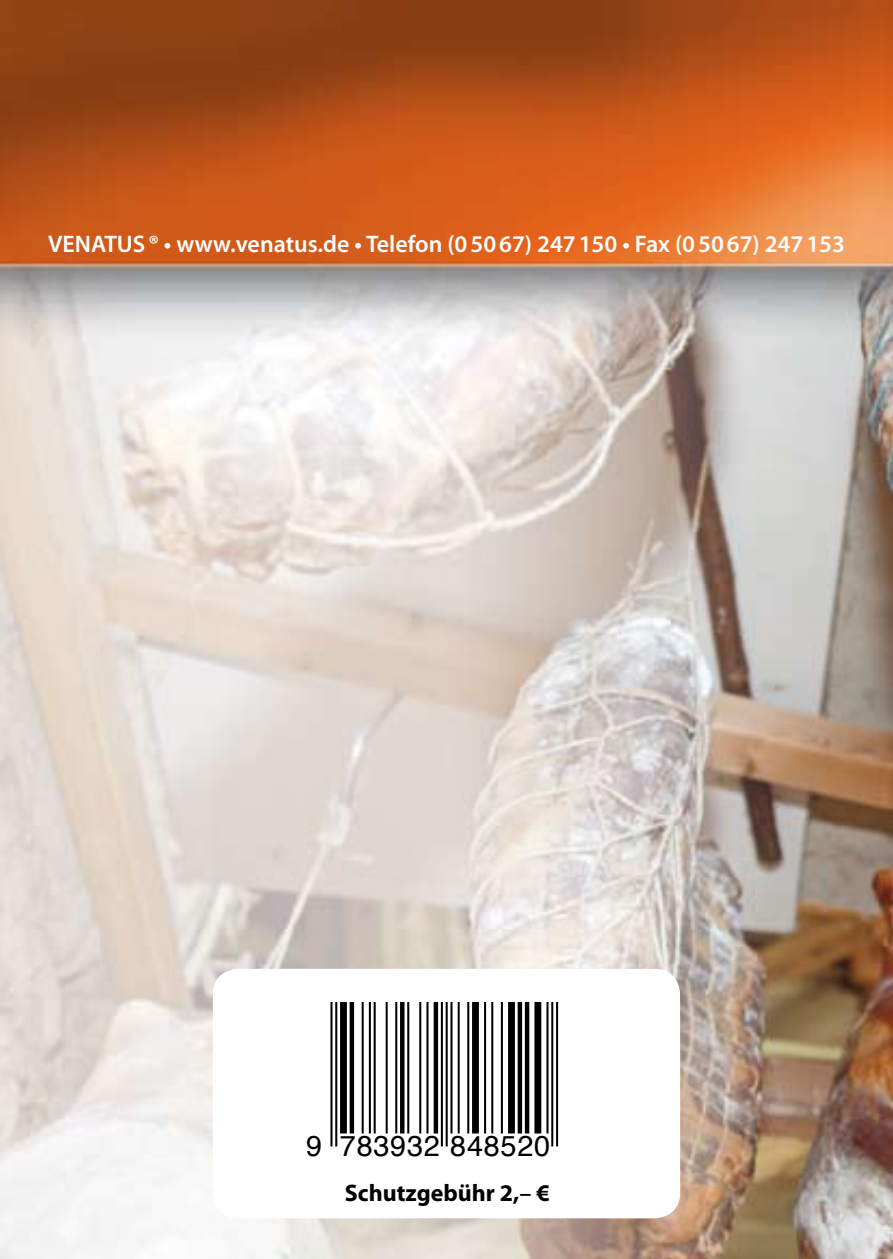
<style>
.page{position:relative;width:893px;height:1259px;background:#fff}
.page>*{position:absolute;margin:0;border:0;box-sizing:border-box;transform-origin:0 0}
.t1{font:28.8px "Helvetica";letter-spacing:.025em;color:#000}
.t2{font:600 24px "Myriad Pro";color:#fff}
.t3{font:700 24px "Myriad Pro";color:#000}
.s1{font-weight:600}
</style>
<div class="page">
<img style="left:0;top:0;width:893px;height:1259px">
<div style="left:213px;top:969px;width:467px;height:249px;background:#fff;border-radius:26px"></div>
<hr style="left:330px;top:1002px;width:2px;height:144px;background:#000">
<hr style="left:335px;top:1002px;width:2px;height:144px;background:#000">
<div style="left:340px;top:1002px;width:7px;height:131px;background:#000"></div>
<hr style="left:350px;top:1002px;width:4px;height:131px;background:#000">
<hr style="left:362px;top:1002px;width:2px;height:131px;background:#000">
<hr style="left:369px;top:1002px;width:2px;height:131px;background:#000">
<hr style="left:374px;top:1002px;width:2px;height:131px;background:#000">
<hr style="left:386px;top:1002px;width:2px;height:131px;background:#000">
<hr style="left:395px;top:1002px;width:2px;height:131px;background:#000">
<svg style="left:400px;top:1002px;width:4px;height:131px"></svg>
<hr style="left:407px;top:1002px;width:2px;height:131px;background:#000">
<hr style="left:419px;top:1002px;width:2px;height:131px;background:#000">
<hr style="left:426px;top:1002px;width:2px;height:131px;background:#000">
<hr style="left:434px;top:1002px;width:4px;height:131px;background:#000">
<hr style="left:441px;top:1002px;width:2px;height:144px;background:#000">
<hr style="left:446px;top:1002px;width:2px;height:144px;background:#000">
<hr style="left:450px;top:1002px;width:2px;height:131px;background:#000">
<hr style="left:458px;top:1002px;width:2px;height:131px;background:#000">
<hr style="left:467px;top:1002px;width:2px;height:131px;background:#000">
<div style="left:472px;top:1002px;width:7px;height:131px;background:#000"></div>
<hr style="left:484px;top:1002px;width:2px;height:131px;background:#000">
<hr style="left:491px;top:1002px;width:2px;height:131px;background:#000">
<hr style="left:501px;top:1002px;width:2px;height:131px;background:#000">
<div style="left:508px;top:1002px;width:7px;height:131px;background:#000"></div>
<hr style="left:518px;top:1002px;width:4px;height:131px;background:#000">
<hr style="left:525px;top:1002px;width:4px;height:131px;background:#000">
<div style="left:534px;top:1002px;width:7px;height:131px;background:#000"></div>
<hr style="left:546px;top:1002px;width:2px;height:131px;background:#000">
<hr style="left:551px;top:1002px;width:2px;height:144px;background:#000">
<hr style="left:556px;top:1002px;width:2px;height:144px;background:#000">
<p class="t2" style="left:48px;top:228px;width:798px">VENATUS ® • www.venatus.de • Telefon (0 50 67) 247 150 • Fax (0 50 67) 247 153</p>
<p class="t1" style="left:306px;top:1129px;width:245px">9 783932 848520</p>
<p class="t3" style="left:345px;top:1184px;width:206px">Schutzgebühr 2,<span class="s1">–</span> €</p>
</div>
